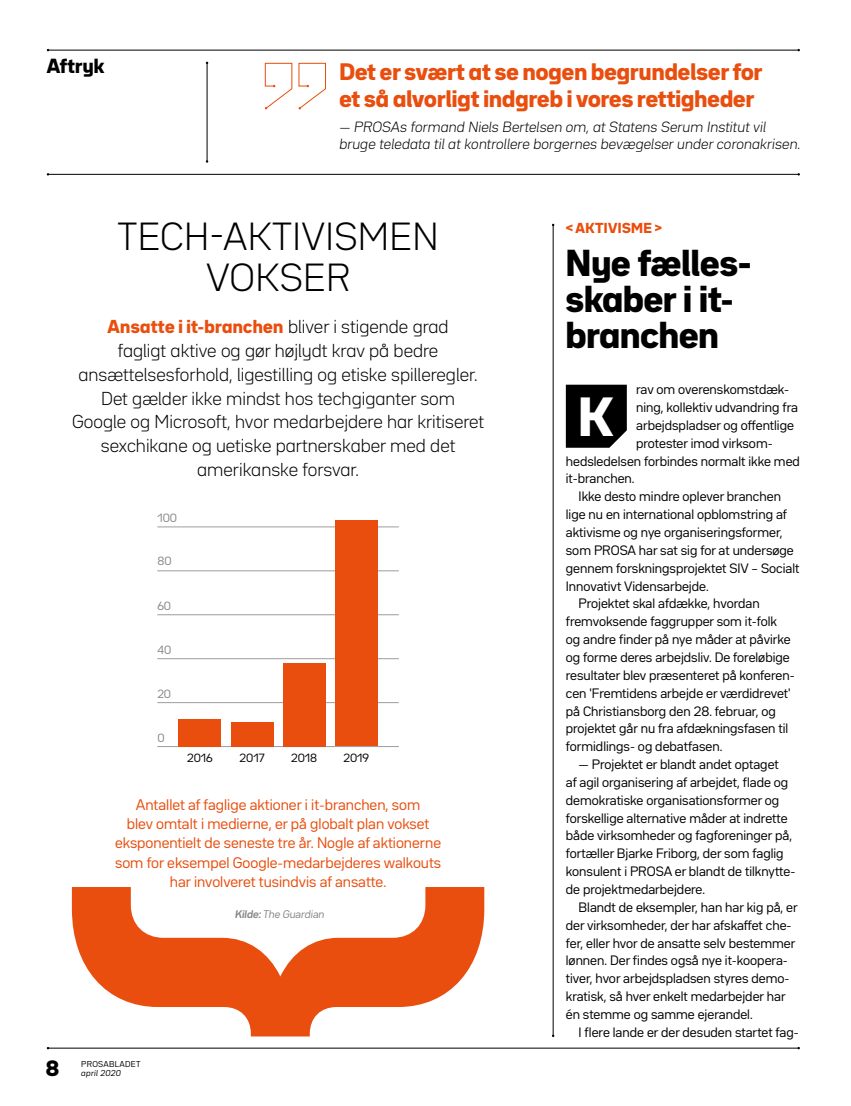
<style>
.page{position:relative;width:851px;height:1106px;background:#fff}
.page>*{position:absolute;margin:0;border:0;box-sizing:border-box;transform-origin:0 0}
.t1{font:900 48.45px "Bw Seido Raw";color:#fff}
.t2{font:300 34.5px/41px "Bw Seido Raw";letter-spacing:.01em;color:#000;text-align:center}
.t3{font:900 33px/36px "Bw Seido Raw";color:#000}
.t4{font:900 21px/26.8px "Bw Seido Raw";letter-spacing:.005em;color:#e94e0e}
.t5{font:900 19.5px "Bw Seido Raw";color:#000}
.t6{font:900 18px "Bw Seido Raw";letter-spacing:.01em;color:#000}
.t7{font:300 16.5px/23.7px "Bw Seido Raw";color:#000;text-align:center}
.t8{font:13.5px/19.4px "Bw Seido Raw";color:#e94e0e;text-align:center}
.t9{font:italic 300 13.05px/17.5px "Bw Seido Raw";letter-spacing:.01em;color:#000}
.t10{font:900 12.75px "Bw Seido Raw";letter-spacing:.03em;color:#e94e0e}
.t11{font:12px/17.9px "Bw Seido Raw";color:#000}
.t12{font:10.5px "Bw Seido Raw";color:#000}
.t13{font:10.5px "Bw Seido Raw";color:#878787}
.t14{font:italic 9.75px "Bw Seido Raw";color:#878787}
.t15{font:7.5px "Bw Seido Raw";letter-spacing:.04em;color:#000}
.t16{font:italic 7.5px "Bw Seido Raw";letter-spacing:.04em;color:#000}
.s1{font-weight:900;color:#e94e0e}
.s2{font-weight:700}
</style>
<div class="page">
<hr style="left:552px;top:225px;width:1px;height:810px;background:#000">
<hr style="left:48px;top:174px;width:750px;height:1px;background:#000">
<hr style="left:48px;top:50px;width:750px;height:1px;background:#000">
<hr style="left:207px;top:63px;width:1px;height:98px;background:#000">
<svg style="left:265px;top:63px;width:27px;height:46px"></svg>
<svg style="left:298px;top:63px;width:28px;height:46px"></svg>
<div style="left:565px;top:385px;width:61px;height:63px;background:#000"></div>
<svg style="left:72px;top:887px;width:412px;height:149px;fill:#e94e0e"></svg>
<hr style="left:157px;top:526px;width:242px;height:1px;background:#9d9d9c">
<hr style="left:157px;top:570px;width:242px;height:1px;background:#9d9d9c">
<hr style="left:157px;top:614px;width:242px;height:1px;background:#9d9d9c">
<hr style="left:157px;top:658px;width:242px;height:1px;background:#9d9d9c">
<hr style="left:157px;top:702px;width:242px;height:1px;background:#9d9d9c">
<hr style="left:157px;top:746px;width:242px;height:1px;background:#9d9d9c">
<div style="left:178px;top:719px;width:43px;height:27px;background:#e94e0e"></div>
<div style="left:231px;top:722px;width:42px;height:24px;background:#e94e0e"></div>
<div style="left:283px;top:662px;width:42px;height:84px;background:#e94e0e"></div>
<div style="left:335px;top:520px;width:42px;height:226px;background:#e94e0e"></div>
<hr style="left:48px;top:1047px;width:750px;height:1px;background:#000">
<h3 class="t6" style="left:47px;top:53px;width:59px">Aftryk</h3>
<h3 class="t4" style="left:339px;top:58px;width:424px">Det er svært at se nogen begrundelser for et så alvorligt indgreb i vores rettigheder</h3>
<p class="t9" style="left:339px;top:118px;width:462px">— PROSAs formand Niels Bertelsen om, at Statens Serum Institut vil bruge teledata til at kontrollere borgernes bevægelser under coronakrisen.</p>
<h2 class="t2" style="left:117px;top:216px;width:322px">TECH-AKTIVISMEN<br>VOKSER</h2>
<p class="t7" style="left:72px;top:315px;width:413px"><span class="s1">Ansatte i it-branchen</span> bliver i stigende grad<br>fagligt aktive og gør højlydt krav på bedre ansættelsesforhold, ligestilling og etiske spilleregler.<br>Det gælder ikke mindst hos techgiganter som Google og Microsoft, hvor medarbejdere har kritiseret sexchikane og uetiske partnerskaber med det amerikanske forsvar.</p>
<p class="t13" style="left:157px;top:511px;width:21px">100</p>
<p class="t13" style="left:157px;top:554px;width:16px">80</p>
<p class="t13" style="left:157px;top:599px;width:15px">60</p>
<p class="t13" style="left:157px;top:643px;width:15px">40</p>
<p class="t13" style="left:157px;top:687px;width:15px">20</p>
<p class="t13" style="left:157px;top:731px;width:9px">0</p>
<p class="t12" style="left:187px;top:750px;width:27px">2016</p>
<p class="t12" style="left:239px;top:750px;width:27px">2017</p>
<p class="t12" style="left:291px;top:750px;width:28px">2018</p>
<p class="t12" style="left:343px;top:750px;width:27px">2019</p>
<p class="t8" style="left:115px;top:794px;width:327px">Antallet af faglige aktioner i it-branchen, som<br>blev omtalt i medierne, er på globalt plan vokset eksponentielt de seneste tre år. Nogle af aktionerne som for eksempel Google-medarbejderes walkouts har involveret tusindvis af ansatte.</p>
<h3 class="t5" style="left:46px;top:1054px;width:15px">8</h3>
<p class="t16" style="left:81px;top:1067px;width:41px">april 2020</p>
<p class="t15" style="left:81px;top:1058px;width:61px">PROSABLADET</p>
<p class="t14" style="left:235px;top:908px;width:91px"><span class="s2">Kilde:</span> The Guardian</p>
<p class="t10" style="left:566px;top:219px;width:98px">&lt; AKTIVISME &gt;</p>
<h3 class="t3" style="left:566px;top:245px;width:184px">Nye fælles&shy;skaber i it&shy;branchen</h3>
<p class="t11" style="left:636px;top:380px;width:154px">rav om overenskomstdæk-</p>
<p class="t11" style="left:636px;top:398px;width:163px">ning, kollektiv udvandring fra</p>
<p class="t11" style="left:636px;top:416px;width:159px">arbejdspladser og offentlige</p>
<p class="t11" style="left:636px;top:434px;width:138px">protester imod virksom-</p>
<p class="t11" style="left:565px;top:452px;width:235px">hedsledelsen forbindes normalt ikke med</p>
<p class="t11" style="left:565px;top:469px;width:70px">it-branchen.</p>
<p class="t11" style="left:578px;top:487px;width:204px">Ikke desto mindre oplever branchen</p>
<p class="t11" style="left:565px;top:505px;width:223px">lige nu en international opblomstring af</p>
<p class="t11" style="left:565px;top:523px;width:218px">aktivisme og nye organiseringsformer,</p>
<p class="t11" style="left:565px;top:541px;width:229px">som PROSA har sat sig for at undersøge</p>
<p class="t11" style="left:565px;top:559px;width:235px">gennem forskningsprojektet SIV – Socialt</p>
<p class="t11" style="left:565px;top:577px;width:144px">Innovativt Vidensarbejde.</p>
<p class="t11" style="left:578px;top:594px;width:183px">Projektet skal afdække, hvordan</p>
<p class="t11" style="left:565px;top:612px;width:213px">fremvoksende faggrupper som it-folk</p>
<p class="t11" style="left:565px;top:630px;width:226px">og andre finder på nye måder at påvirke</p>
<p class="t11" style="left:565px;top:648px;width:225px">og forme deres arbejdsliv. De foreløbige</p>
<p class="t11" style="left:565px;top:666px;width:230px">resultater blev præsenteret på konferen-</p>
<p class="t11" style="left:565px;top:684px;width:226px">cen 'Fremtidens arbejde er værdidrevet'</p>
<p class="t11" style="left:565px;top:701px;width:211px">på Christiansborg den 28. februar, og</p>
<p class="t11" style="left:565px;top:719px;width:224px">projektet går nu fra afdækningsfasen til</p>
<p class="t11" style="left:565px;top:737px;width:158px">formidlings- og debatfasen.</p>
<p class="t11" style="left:565px;top:755px;width:231px;text-indent:13px">— Projektet er blandt andet optaget<br>af agil organisering af arbejdet, flade og demokratiske organisationsformer og forskellige alternative måder at indrette både virksomheder og fagforeninger på, fortæller Bjarke Friborg, der som faglig konsulent i PROSA er blandt de tilknytte&shy;de projektmedarbejdere.</p>
<p class="t11" style="left:565px;top:898px;width:233px;text-indent:13px">Blandt de eksempler, han har kig på, er der virksomheder, der har afskaffet che&shy;fer, eller hvor de ansatte selv bestemmer lønnen. Der findes også nye it-koopera&shy;tiver, hvor arbejdspladsen styres demo&shy;kratisk, så hver enkelt medarbejder har én stemme og samme ejerandel.</p>
<p class="t11" style="left:578px;top:1023px;width:222px">I flere lande er der desuden startet fag-</p>
<h1 class="t1" style="left:578px;top:383px;width:36px">K</h1>
</div>
